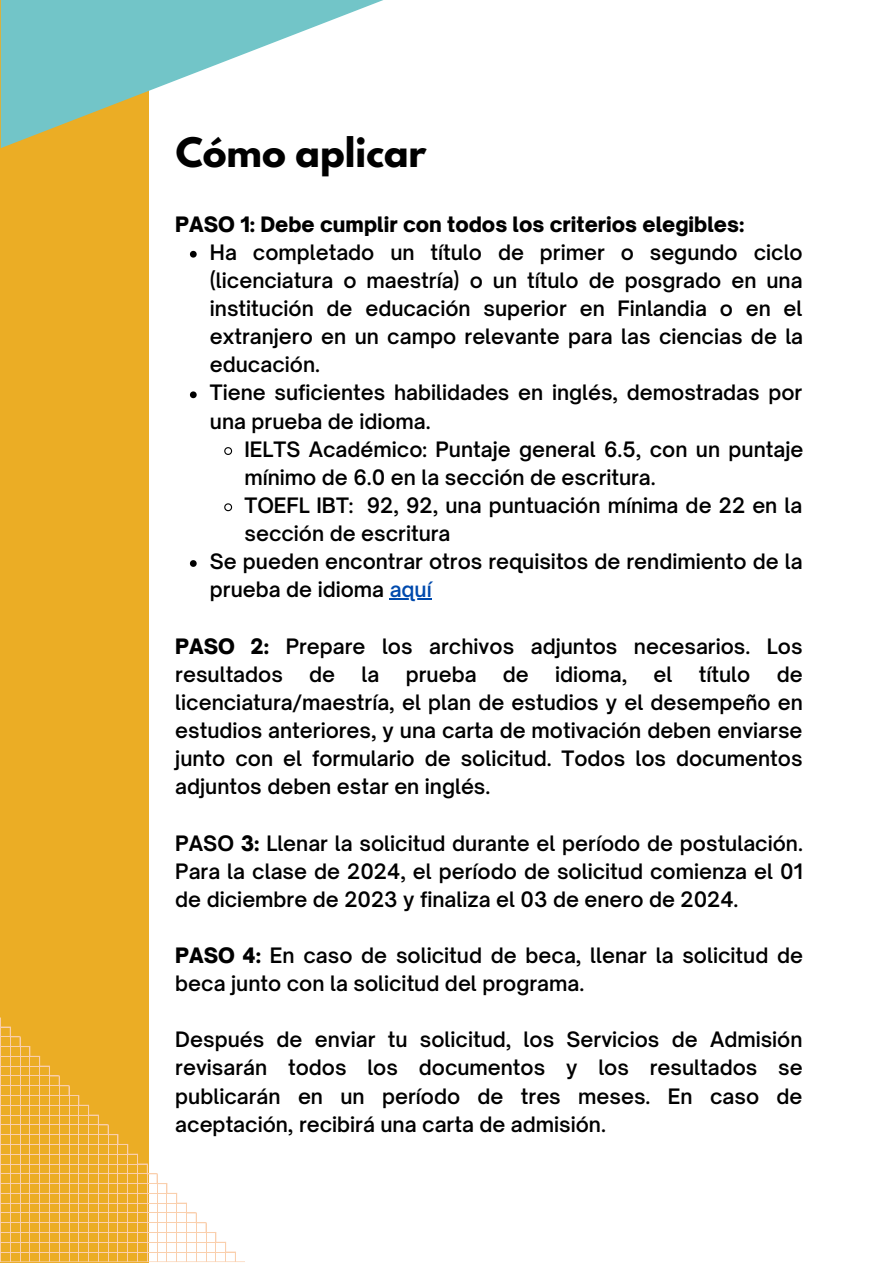
<style>
.page{position:relative;width:893px;height:1264px;background:#fff}
.page>*{position:absolute;margin:0;border:0;box-sizing:border-box;transform-origin:0 0}
.t1{font:700 36px "League Spartan";color:#000}
.t2{font:600 20.25px/28px "Open Sauce One";color:#000}
.t3{font:900 20.25px "Open Sauce One";color:#000}
.s1{color:#004aad}
.s2{font-weight:900}
.s3{font-weight:700}
</style>
<div class="page">
<div style="left:0;top:0;width:149px;height:1262px;background:#ebad25"></div>
<svg style="left:0;top:1017px;width:245px;height:245px"></svg>
<svg style="left:1px;top:0;width:382px;height:148px"></svg>
<svg style="left:190px;top:251px;width:7px;height:6px"></svg>
<svg style="left:190px;top:391px;width:7px;height:7px"></svg>
<svg style="left:224px;top:447px;width:9px;height:8px"></svg>
<svg style="left:224px;top:503px;width:9px;height:9px"></svg>
<svg style="left:190px;top:560px;width:7px;height:7px"></svg>
<hr style="left:389px;top:598px;width:42px;height:1px;background:#004aad">
<p class="t1" style="left:176px;top:135px;width:252px">Cómo aplicar</p>
<p class="t3" style="left:175px;top:211px;width:570px">PASO 1: Debe cumplir con todos los criterios elegibles:</p>
<p class="t2" style="left:210px;top:238px;width:594px;text-align:justify">Ha completado un título de primer o segundo ciclo (licenciatura o maestría) o un título de posgrado en una institución de educación superior en Finlandia o en el extranjero en un campo relevante para las ciencias de la educación.</p>
<p class="t2" style="left:210px;top:378px;width:594px">Tiene suficientes habilidades en inglés, demostradas por una prueba de idioma.</p>
<p class="t2" style="left:244px;top:435px;width:560px">IELTS Académico: Puntaje general 6.5, con un puntaje mínimo de 6.0 en la sección de escritura.</p>
<p class="t2" style="left:244px;top:491px;width:559px">TOEFL IBT: 92, 92, una puntuación mínima de 22 en la sección de escritura</p>
<p class="t2" style="left:210px;top:547px;width:594px">Se pueden encontrar otros requisitos de rendimiento de la prueba de idioma <span class="s1">aquí</span></p>
<p class="t2" style="left:175px;top:632px;width:628px"><span class="s2">PASO 2:</span> Prepare los archivos adjuntos necesarios. Los resultados</p>
<p class="t2" style="left:309px;top:660px;width:27px">de</p>
<p class="t2" style="left:361px;top:660px;width:19px">la</p>
<p class="t2" style="left:406px;top:660px;width:72px">prueba</p>
<p class="t2" style="left:503px;top:660px;width:27px">de</p>
<p class="t2" style="left:555px;top:660px;width:73px">idioma,</p>
<p class="t2" style="left:653px;top:660px;width:20px">el</p>
<p class="t2" style="left:698px;top:660px;width:53px">título</p>
<p class="t2" style="left:175px;top:660px;width:629px;text-align:justify;text-indent:601px">de licenciatura/maestría, el plan de estudios y el desempeño en estudios anteriores, y una carta de motivación deben enviarse junto con el formulario de solicitud. Todos los documentos adjuntos deben estar en inglés.</p>
<p class="t2" style="left:175px;top:828px;width:629px;text-align:justify"><span class="s3">PASO</span> <span class="s2">3:</span> Llenar la solicitud durante el período de postulación.<br>Para la clase de 2024, el período de solicitud comienza el 01 de diciembre de 2023 y finaliza el 03 de enero de 2024.</p>
<p class="t2" style="left:175px;top:941px;width:629px"><span class="s2">PASO 4:</span> En caso de solicitud de beca, llenar la solicitud de beca junto con la solicitud del programa.</p>
<p class="t2" style="left:175px;top:1025px;width:629px;text-align:justify">Después de enviar tu solicitud, los Servicios de Admisión revisarán todos los documentos y los resultados se publicarán en un período de tres meses. En caso de aceptación, recibirá una carta de admisión.</p>
</div>
